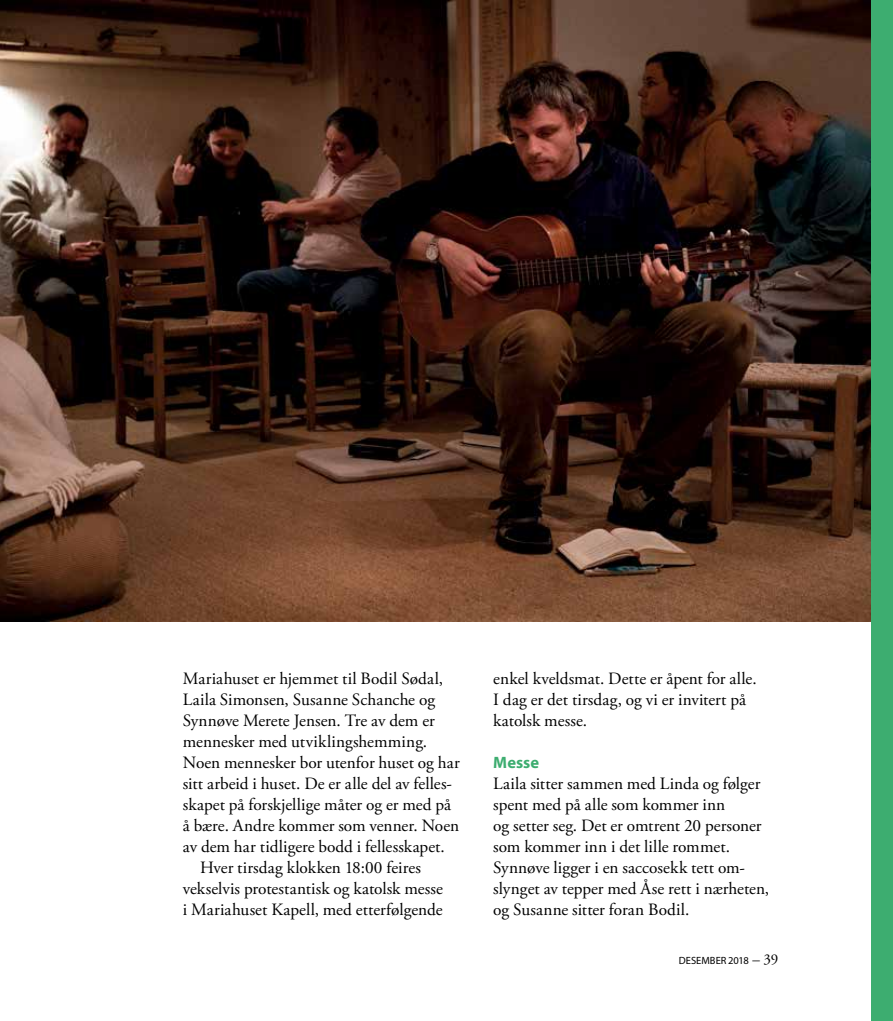
<style>
.page{position:relative;width:893px;height:1021px;background:#fff}
.page>*{position:absolute;margin:0;border:0;box-sizing:border-box;transform-origin:0 0}
.t1{font:17.25px/21px "Adobe Garamond Pro";color:#000}
.t2{font:700 16.5px "Myriad Pro";letter-spacing:.005em;color:#3dad70}
.t3{font:10.5px "Myriad Pro";color:#000}
.s1{font-family:"Adobe Garamond Pro";font-size:15px}
</style>
<div class="page">
<img style="left:0;top:0;width:872px;height:621px">
<div style="left:872px;top:0;width:21px;height:1020px;background:#3dad70"></div>
<p class="t1" style="left:183px;top:669px;width:262px">Mariahuset er hjemmet til Bodil Sødal,</p>
<p class="t1" style="left:183px;top:690px;width:254px">Laila Simonsen, Susanne Schanche og</p>
<p class="t1" style="left:183px;top:711px;width:253px">Synnøve Merete Jensen. Tre av dem er</p>
<p class="t1" style="left:183px;top:732px;width:246px">mennesker med utviklingshemming.</p>
<p class="t1" style="left:183px;top:753px;width:279px">Noen mennesker bor utenfor huset og har</p>
<p class="t1" style="left:183px;top:774px;width:270px">sitt arbeid i huset. De er alle del av felles-</p>
<p class="t1" style="left:183px;top:795px;width:270px">skapet på forskjellige måter og er med på</p>
<p class="t1" style="left:183px;top:816px;width:278px">å bære. Andre kommer som venner. Noen</p>
<p class="t1" style="left:183px;top:837px;width:264px">av dem har tidligere bodd i fellesskapet.</p>
<p class="t1" style="left:200px;top:858px;width:222px">Hver tirsdag klokken 18:00 feires</p>
<p class="t1" style="left:183px;top:879px;width:262px">vekselvis protestantisk og katolsk messe</p>
<p class="t1" style="left:183px;top:900px;width:261px">i Mariahuset Kapell, med etterfølgende</p>
<p class="t1" style="left:493px;top:669px;width:265px">enkel kveldsmat. Dette er åpent for alle.<br>I dag er det tirsdag, og vi er invitert på katolsk messe.</p>
<p class="t2" style="left:493px;top:752px;width:47px">Messe</p>
<p class="t1" style="left:493px;top:774px;width:277px">Laila sitter sammen med Linda og følger spent med på alle som kommer inn<br>og setter seg. Det er omtrent 20 personer som kommer inn i det lille rommet.<br>Synnøve ligger i en saccosekk tett om&shy;slynget av tepper med Åse rett i nærheten, og Susanne sitter foran Bodil.</p>
<p class="t3" style="left:679px;top:953px;width:101px">DESEMBER 2018 <span class="s1">– 39</span></p>
</div>
